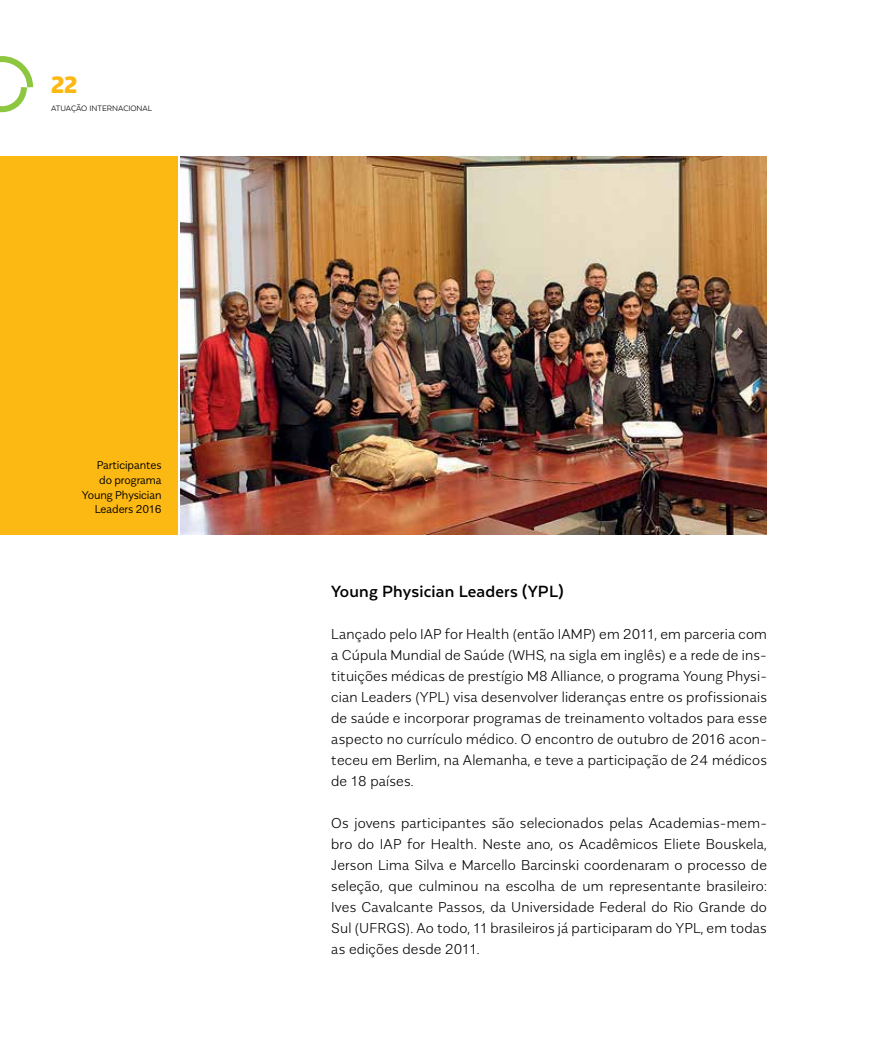
<style>
.page{position:relative;width:893px;height:1063px;background:#fff}
.page>*{position:absolute;margin:0;border:0;box-sizing:border-box;transform-origin:0 0}
.t1{font:800 24px "Glober";color:#fdb913}
.t2{font:700 18.75px "Texta";letter-spacing:.01em;color:#000}
.t3{font:200 14.25px/21px "Alergia Normal";letter-spacing:.01em;color:#000;text-align:justify}
.t4{font:300 11.25px/14.5px "Alergia Normal";letter-spacing:-.01em;color:#000;text-align:right}
.t5{font:9px "Texta";color:#000}
</style>
<div class="page">
<svg style="left:0;top:56px;width:34px;height:57px"></svg>
<img style="left:180px;top:156px;width:587px;height:378px">
<div style="left:0;top:156px;width:177px;height:378px;background:#fdb913"></div>
<h1 class="t1" style="left:51px;top:67px;width:28px">22</h1>
<p class="t5" style="left:51px;top:104px;width:103px">ATUAÇÃO INTERNACIONAL</p>
<p class="t4" style="left:82px;top:457px;width:81px">Participantes do programa<br>Young Physician<br>Leaders 2016</p>
<h2 class="t2" style="left:331px;top:582px;width:234px">Young Physician Leaders (YPL)</h2>
<p class="t3" style="left:331px;top:622px;width:437px">Lançado pelo IAP for Health (então IAMP) em 2011, em parceria com a Cúpula Mundial de Saúde (WHS, na sigla em inglês) e a rede de ins&shy;tituições médicas de prestígio M8 Alliance, o programa Young Physi&shy;cian Leaders (YPL) visa desenvolver lideranças entre os profissionais de saúde e incorporar programas de treinamento voltados para esse aspecto no currículo médico. O encontro de outubro de 2016 acon&shy;teceu em Berlim, na Alemanha, e teve a participação de 24 médicos de 18 países.</p>
<p class="t3" style="left:331px;top:811px;width:437px">Os jovens participantes são selecionados pelas Academias-mem&shy;bro do IAP for Health. Neste ano, os Acadêmicos Eliete Bouskela, Jerson Lima Silva e Marcello Barcinski coordenaram o processo de seleção, que culminou na escolha de um representante brasileiro:<br>Ives Cavalcante Passos, da Universidade Federal do Rio Grande do Sul (UFRGS). Ao todo, 11 brasileiros já participaram do YPL, em todas as edições desde 2011.</p>
</div>
